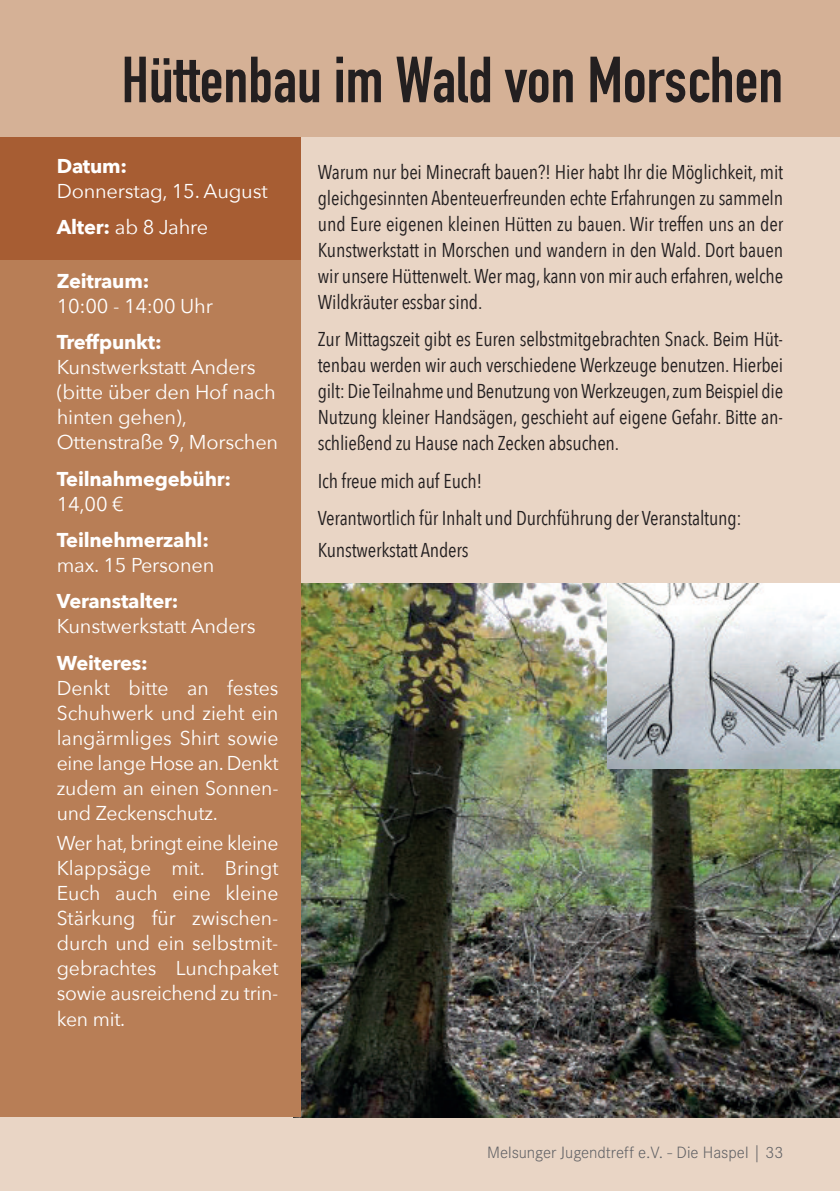
<style>
.page{position:relative;width:840px;height:1191px;background:#fff}
.page>*{position:absolute;margin:0;border:0;box-sizing:border-box;transform-origin:0 0}
.t1{font:64px "DIN Engschrift";color:#231f20}
.t2{font:20px/26px "Avenir Next Condensed";letter-spacing:-.01em;color:#231f20;text-align:justify}
.t3{font:20px/25px "Avenir Next";letter-spacing:-.01em;color:#fff}
.t4{font:700 20px "Avenir Next";letter-spacing:-.01em;color:#fff}
.t5{font:300 17px "Corporate S";color:#636366}
.s1{font-weight:700}
</style>
<div class="page">
<div style="left:0;top:117px;width:839px;height:1074px;background:#e9d5c5"></div>
<img style="left:300px;top:583px;width:539px;height:534px">
<div style="left:0;top:127px;width:300px;height:990px;background:#b87e56"></div>
<div style="left:0;top:127px;width:300px;height:133px;background:#a75d33"></div>
<div style="left:0;top:0;width:839px;height:136px;background:#d5b196"></div>
<img style="left:607px;top:583px;width:232px;height:185px">
<hr style="left:0;top:0;width:1px;height:136px;background:#a4d9d0">
<h1 class="t1" style="left:121px;top:57px;width:662px">Hüttenbau im Wald von Morschen</h1>
<p class="t4" style="left:57px;top:153px;width:72px">Datum:</p>
<p class="t3" style="left:57px;top:174px;width:212px;line-height:36.4px">Donnerstag, 15. August<br><span class="s1">Alter:</span> ab 8 Jahre</p>
<p class="t4" style="left:57px;top:268px;width:94px">Zeitraum:</p>
<p class="t3" style="left:57px;top:294px;width:158px">10:00 - 14:00 Uhr</p>
<p class="t4" style="left:57px;top:329px;width:106px">Treffpunkt:</p>
<p class="t3" style="left:57px;top:355px;width:223px">Kunstwerkstatt Anders (bitte über den Hof nach hinten gehen),<br>Ottenstraße 9, Morschen</p>
<p class="t4" style="left:57px;top:465px;width:176px">Teilnahmegebühr:</p>
<p class="t3" style="left:57px;top:492px;width:69px">14,00 €</p>
<p class="t4" style="left:57px;top:527px;width:154px">Teilnehmerzahl:</p>
<p class="t3" style="left:57px;top:553px;width:159px">max. 15 Personen</p>
<p class="t4" style="left:57px;top:588px;width:123px">Veranstalter:</p>
<p class="t3" style="left:57px;top:614px;width:200px">Kunstwerkstatt Anders</p>
<p class="t4" style="left:57px;top:649px;width:92px">Weiteres:</p>
<p class="t3" style="left:57px;top:676px;width:223px;text-align:justify">Denkt bitte an festes Schuhwerk und zieht ein langärmliges Shirt sowie eine lange Hose an. Denkt zudem an einen Sonnen&shy;und Zeckenschutz.</p>
<p class="t3" style="left:57px;top:831px;width:223px;text-align:justify">Wer hat, bringt eine kleine Klappsäge mit. Bringt Euch auch eine kleine Stärkung für zwischen&shy;durch und ein selbstmit&shy;gebrachtes Lunchpaket sowie ausreichend zu trin&shy;ken mit.</p>
<p class="t2" style="left:317px;top:159px;width:466px">Warum nur bei Minecraft bauen?! Hier habt Ihr die Möglichkeit, mit gleichgesinnten Abenteuerfreunden echte Erfahrungen zu sammeln und Eure eigenen kleinen Hütten zu bauen. Wir treffen uns an der Kunstwerkstatt in Morschen und wandern in den Wald. Dort bauen wir unsere Hüttenwelt.Wer mag, kann von mir auch erfahren,welche Wildkräuter essbar sind.</p>
<p class="t2" style="left:317px;top:327px;width:466px">Zur Mittagszeit gibt es Euren selbstmitgebrachten Snack. Beim Hüt&shy;tenbau werden wir auch verschiedene Werkzeuge benutzen. Hierbei gilt:Die Teilnahme und Benutzung vonWerkzeugen,zumBeispiel die Nutzung kleiner Handsägen, geschieht auf eigene Gefahr. Bitte an&shy;schließend zu Hause nach Zecken absuchen.</p>
<p class="t2" style="left:317px;top:462px;width:425px;line-height:37.4px">Ich freue mich auf Euch!<br>Verantwortlich für Inhalt und Durchführung der Veranstaltung:</p>
<p class="t2" style="left:317px;top:537px;width:152px">Kunstwerkstatt Anders</p>
<p class="t5" style="left:487px;top:1141px;width:297px">Melsunger Jugendtreff e.V. - Die Haspel | 33</p>
</div>
